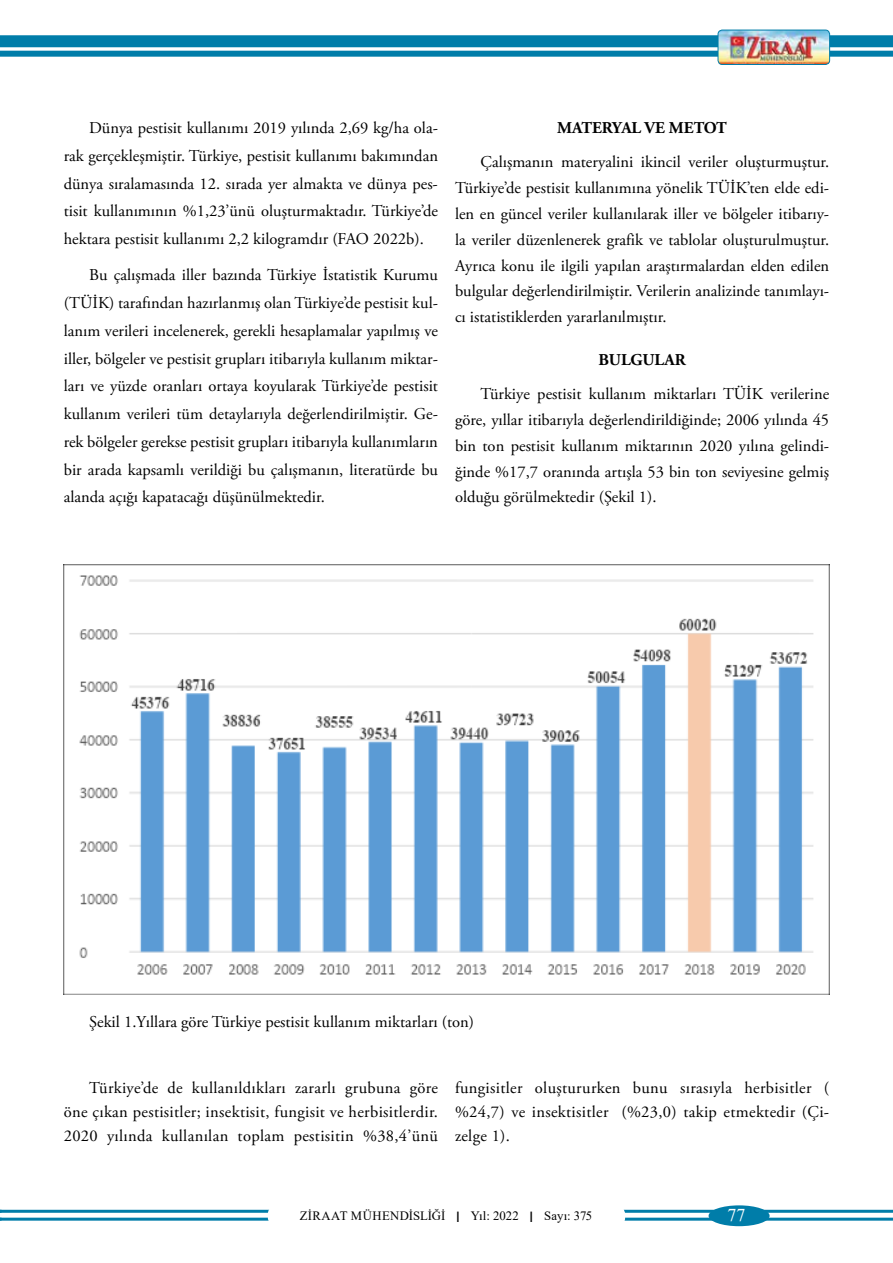
<style>
.page{position:relative;width:893px;height:1263px;background:#fff}
.page>*{position:absolute;margin:0;border:0;box-sizing:border-box;transform-origin:0 0}
.t1{font:18px "Times New Roman";color:#fff}
.t2{font:16.5px/27.8px "Adobe Garamond Pro";color:#000;text-align:justify}
.t3{font:700 16.5px "Adobe Garamond Pro";color:#000}
.t4{font:12.75px "Times New Roman";letter-spacing:.005em;color:#000}
.s1{font-family:"Inconsolata";font-weight:700}
</style>
<div class="page">
<hr style="left:0;top:1218px;width:893px;height:3px;background:#007da9">
<hr style="left:0;top:1210px;width:893px;height:3px;background:#007da9">
<div style="left:709px;top:1205px;width:61px;height:21px;background:#007da9;border-radius:50%"></div>
<div style="left:268px;top:1206px;width:357px;height:19px;background:#fff;border-radius:7px"></div>
<div style="left:0;top:35px;width:893px;height:12px;background:#007da9"></div>
<div style="left:0;top:51px;width:893px;height:6px;background:#007da9"></div>
<img style="left:718px;top:30px;width:112px;height:34px">
<div style="left:718px;top:30px;width:112px;height:35px;border:1px solid #007da9;border-radius:4px"></div>
<img style="left:64px;top:565px;width:765px;height:429px">
<p class="t2" style="left:64px;top:115px;width:376px;text-indent:26px">Dünya pestisit kullanımı 2019 yılında 2,69 kg/ha ola&shy;rak gerçekleşmiştir. Türkiye, pestisit kullanımı bakımından dünya sıralamasında 12. sırada yer almakta ve dünya pes&shy;tisit kullanımının %1,23’ünü oluşturmaktadır. Türkiye’de hektara pestisit kullanımı 2,2 kilogramdır (FAO 2022b).</p>
<p class="t2" style="left:64px;top:262px;width:376px;text-indent:26px">Bu çalışmada iller bazında Türkiye İstatistik Kurumu (TÜİK) tarafından hazırlanmış olan Türkiye’de pestisit kul&shy;lanım verileri incelenerek, gerekli hesaplamalar yapılmış ve iller, bölgeler ve pestisit grupları itibarıyla kullanım miktar&shy;ları ve yüzde oranları ortaya koyularak Türkiye’de pestisit kullanım verileri tüm detaylarıyla değerlendirilmiştir. Ge&shy;rek bölgeler gerekse pestisit grupları itibarıyla kullanımların bir arada kapsamlı verildiği bu çalışmanın, literatürde bu alanda açığı kapatacağı düşünülmektedir.</p>
<p class="t3" style="left:557px;top:118px;width:171px">MATERYAL VE METOT</p>
<p class="t2" style="left:455px;top:150px;width:376px;line-height:25.8px;text-indent:26px">Çalışmanın materyalini ikincil veriler oluşturmuştur.<br>Türkiye’de pestisit kullanımına yönelik TÜİK’ten elde edi&shy;len en güncel veriler kullanılarak iller ve bölgeler itibarıy&shy;la veriler düzenlenerek grafik ve tablolar oluşturulmuştur.<br>Ayrıca konu ile ilgili yapılan araştırmalardan elden edilen bulgular değerlendirilmiştir. Verilerin analizinde tanımlayı&shy;cı istatistiklerden yararlanılmıştır.</p>
<p class="t3" style="left:598px;top:350px;width:89px">BULGULAR</p>
<p class="t2" style="left:455px;top:382px;width:376px;line-height:25.8px;text-indent:26px">Türkiye pestisit kullanım miktarları TÜİK verilerine göre, yıllar itibarıyla değerlendirildiğinde; 2006 yılında 45 bin ton pestisit kullanım miktarının 2020 yılına gelindi&shy;ğinde %17,7 oranında artışla 53 bin ton seviyesine gelmiş olduğu görülmektedir (Şekil 1).</p>
<p class="t2" style="left:89px;top:1009px;width:386px">Şekil 1.Yıllara göre Türkiye pestisit kullanım miktarları (ton)</p>
<p class="t2" style="left:64px;top:1076px;width:376px;line-height:24.3px;text-indent:26px">Türkiye’de de kullanıldıkları zararlı grubuna göre öne çıkan pestisitler; insektisit, fungisit ve herbisitlerdir.<br>2020 yılında kullanılan toplam pestisitin %38,4’ünü</p>
<p class="t2" style="left:455px;top:1076px;width:376px;line-height:24.3px">fungisitler oluştururken bunu sırasıyla herbisitler ( %24,7) ve insektisitler (%23,0) takip etmektedir (Çi&shy;zelge 1).</p>
<p class="t4" style="left:300px;top:1206px;width:294px">ZİRAAT MÜHENDİSLİĞİ <span class="s1">|</span> Yıl: 2022 <span class="s1">|</span> Sayı: 375</p>
<p class="t1" style="left:728px;top:1203px;width:19px">77</p>
</div>
